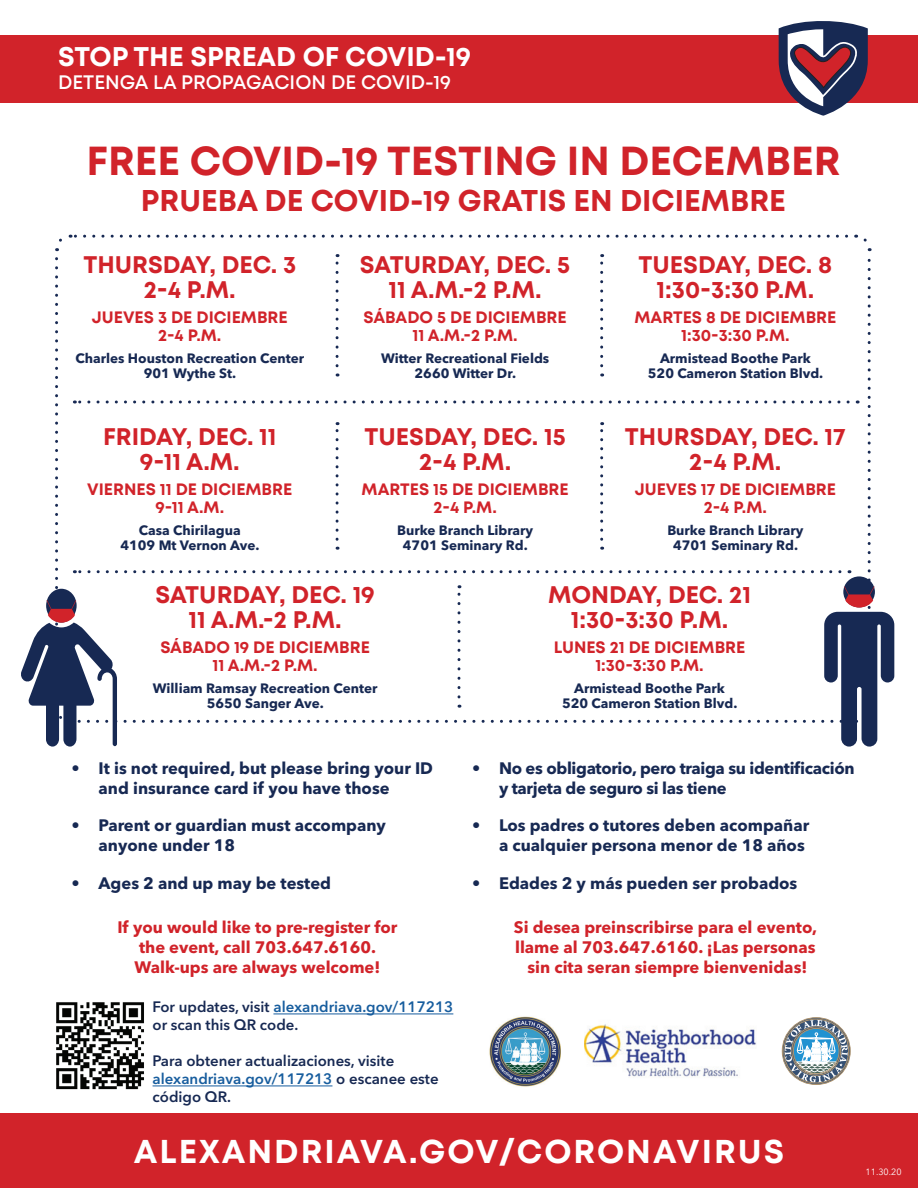
<style>
.page{position:relative;width:918px;height:1188px;background:#fff}
.page>*{position:absolute;margin:0;border:0;box-sizing:border-box;transform-origin:0 0}
.t1{font:700 40.5px "Mont";color:#d1232a}
.t2{font:700 33px "Mont";letter-spacing:.06em;color:#fff}
.t3{font:700 30px "Mont";color:#d1232a}
.t4{font:700 27px "Mont";color:#fff}
.t5{font:700 24px/25.5px "Mont";color:#d1232a;text-align:center}
.t6{font:600 19.5px "Mont";color:#fff}
.t7{font:700 16.5px/18px "Mont";color:#d1232a;text-align:center}
.t8{font:700 16.5px/19.8px "Avenir Next LT Pro";color:#172953}
.t9{font:700 16.5px/19.8px "Avenir Next LT Pro";color:#d1232a;text-align:center}
.t10{font:700 16.5px/19.8px "Avenir Next LT Pro";letter-spacing:-.02em;color:#172953}
.t11{font:600 15px/18px "Avenir Next LT Pro";color:#172953}
.t12{font:700 13.5px/15px "Avenir Next LT Pro";color:#172953;text-align:center}
.t13{font:9px "Avenir Next LT Pro";color:#fff}
.s1{color:#175d9e}
</style>
<div class="page">
<div style="left:0;top:1113px;width:918px;height:75px;background:#d1232a"></div>
<svg style="left:782px;top:1017px;width:69px;height:68px"></svg>
<img style="left:584px;top:1024px;width:172px;height:54px">
<img style="left:489px;top:1016px;width:72px;height:71px">
<hr style="left:273px;top:1014px;width:180px;height:1px;background:#175d9e">
<hr style="left:153px;top:1086px;width:179px;height:1px;background:#175d9e">
<img style="left:56px;top:1002px;width:88px;height:88px">
<div style="left:0;top:35px;width:918px;height:67px;background:#d1232a"></div>
<svg style="left:779px;top:21px;width:89px;height:95px"></svg>
<svg style="left:21px;top:234px;width:873px;height:513px"></svg>
<h3 class="t4" style="left:58px;top:39px;width:415px">STOP THE SPREAD OF COVID-19</h3>
<h3 class="t6" style="left:58px;top:70px;width:394px">DETENGA LA PROPAGACION DE COVID-19</h3>
<h1 class="t1" style="left:86px;top:135px;width:756px">FREE COVID-19 TESTING IN DECEMBER</h1>
<h3 class="t3" style="left:141px;top:181px;width:647px">PRUEBA DE COVID-19 GRATIS EN DICIEMBRE</h3>
<h3 class="t5" style="left:83px;top:252px;width:214px">THURSDAY, DEC. 3<br>2-4 P.M.</h3>
<p class="t7" style="left:92px;top:309px;width:197px">JUEVES 3 DE DICIEMBRE<br>2-4 P.M.</p>
<p class="t12" style="left:75px;top:351px;width:230px">Charles Houston Recreation Center<br>901 Wythe St.</p>
<h3 class="t5" style="left:103px;top:424px;width:175px">FRIDAY, DEC. 11<br>9-11 A.M.</h3>
<p class="t7" style="left:87px;top:480px;width:207px">VIERNES 11 DE DICIEMBRE<br>9-11 A.M.</p>
<p class="t12" style="left:120px;top:522px;width:141px">Casa Chirilagua<br>4109 Mt Vernon Ave.</p>
<h3 class="t5" style="left:360px;top:252px;width:212px">SATURDAY, DEC. 5<br>11 A.M.-2 P.M.</h3>
<p class="t7" style="left:364px;top:309px;width:205px">SÁBADO 5 DE DICIEMBRE<br>11 A.M.-2 P.M.</p>
<p class="t12" style="left:381px;top:351px;width:170px">Witter Recreational Fields<br>2660 Witter Dr.</p>
<h3 class="t5" style="left:364px;top:424px;width:203px">TUESDAY, DEC. 15<br>2-4 P.M.</h3>
<p class="t7" style="left:362px;top:480px;width:209px">MARTES 15 DE DICIEMBRE<br>2-4 P.M.</p>
<p class="t12" style="left:397px;top:522px;width:138px">Burke Branch Library<br>4701 Seminary Rd.</p>
<h3 class="t5" style="left:638px;top:252px;width:195px">TUESDAY, DEC. 8<br>1:30-3:30 P.M.</h3>
<p class="t7" style="left:634px;top:309px;width:203px">MARTES 8 DE DICIEMBRE<br>1:30-3:30 P.M.</p>
<p class="t12" style="left:648px;top:351px;width:177px">Armistead Boothe Park<br>520 Cameron Station Blvd.</p>
<h3 class="t5" style="left:625px;top:424px;width:222px">THURSDAY, DEC. 17<br>2-4 P.M.</h3>
<p class="t7" style="left:635px;top:480px;width:203px">JUEVES 17 DE DICIEMBRE<br>2-4 P.M.</p>
<p class="t12" style="left:667px;top:522px;width:138px">Burke Branch Library<br>4701 Seminary Rd.</p>
<h3 class="t5" style="left:155px;top:582px;width:221px">SATURDAY, DEC. 19<br>11 A.M.-2 P.M.</h3>
<p class="t7" style="left:160px;top:638px;width:211px">SÁBADO 19 DE DICIEMBRE<br>11 A.M.-2 P.M.</p>
<p class="t12" style="left:153px;top:680px;width:226px">William Ramsay Recreation Center<br>5650 Sanger Ave.</p>
<h3 class="t5" style="left:548px;top:582px;width:204px">MONDAY, DEC. 21<br>1:30-3:30 P.M.</h3>
<p class="t7" style="left:554px;top:638px;width:193px">LUNES 21 DE DICIEMBRE<br>1:30-3:30 P.M.</p>
<p class="t12" style="left:562px;top:680px;width:177px">Armistead Boothe Park<br>520 Cameron Station Blvd.</p>
<p class="t8" style="left:99px;top:758px;width:336px;text-indent:-27px">• It is not required, but please bring your ID and insurance card if you have those</p>
<p class="t8" style="left:99px;top:815px;width:289px;text-indent:-27px">• Parent or guardian must accompany anyone under 18</p>
<p class="t8" style="left:72px;top:873px;width:261px">• Ages 2 and up may be tested</p>
<p class="t10" style="left:499px;top:758px;width:357px;text-indent:-27px">• No es obligatorio, pero traiga su identificación y tarjeta de seguro si las tiene</p>
<p class="t8" style="left:472px;top:815px;width:339px;text-align:right">• Los padres o tutores deben acompañar a cualquier persona menor de 18 años</p>
<p class="t8" style="left:472px;top:873px;width:327px">• Edades 2 y más pueden ser probados</p>
<p class="t9" style="left:117px;top:917px;width:282px">If you would like to pre-register for the event, call 703.647.6160.<br>Walk-ups are always welcome!</p>
<p class="t9" style="left:514px;top:917px;width:305px">Si desea preinscribirse para el evento, llame al 703.647.6160. ¡Las personas sin cita seran siempre bienvenidas!</p>
<p class="t11" style="left:153px;top:998px;width:302px">For updates, visit <span class="s1">alexandriava.gov/117213 </span>or scan this QR code.</p>
<p class="t11" style="left:153px;top:1052px;width:288px">Para obtener actualizaciones, visite <span class="s1">alexandriava.gov/117213</span> o escanee este código QR.</p>
<h2 class="t2" style="left:134px;top:1130px;width:652px">ALEXANDRIAVA.GOV/CORONAVIRUS</h2>
<p class="t13" style="left:866px;top:1166px;width:38px">11.30.20</p>
</div>
